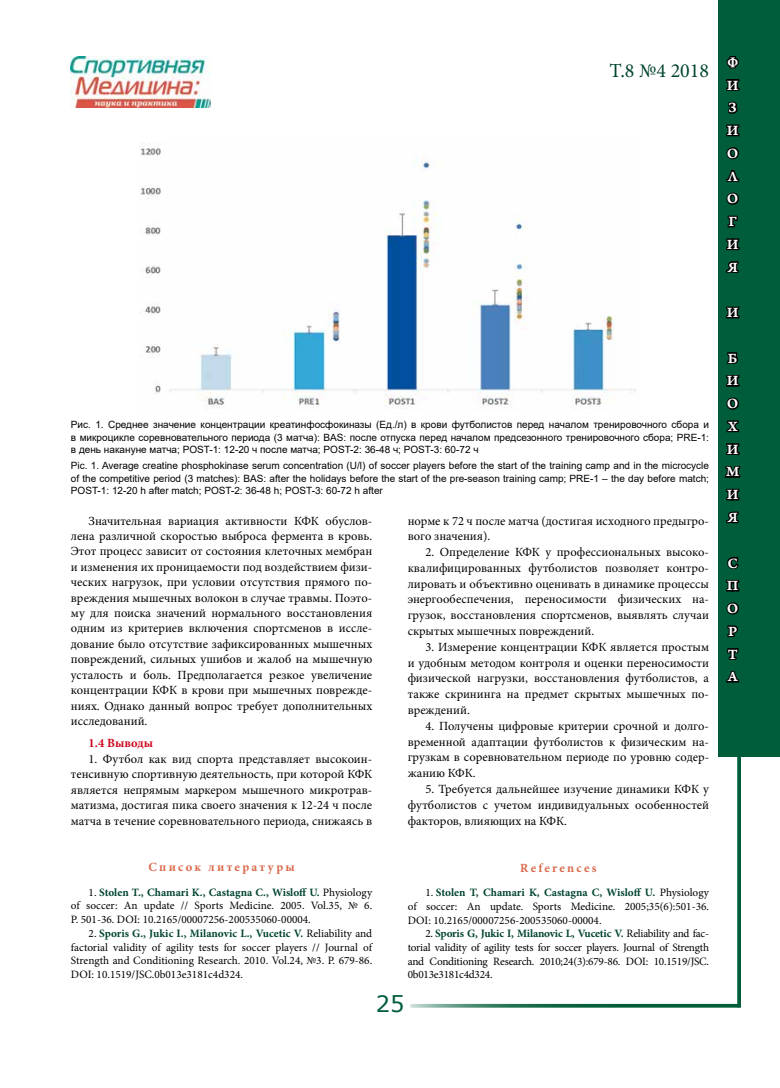
<style>
.page{position:relative;width:780px;height:1088px;background:#fff}
.page>*{position:absolute;margin:0;border:0;box-sizing:border-box;transform-origin:0 0}
.t1{font:22.5px "Verdana";color:#005d39}
.t2{font:20px "Minion Pro";color:#024431}
.t3{font:15px/22.8px "Arno Pro Smbd Caption";color:#fff;text-align:justify}
.t4{font:12.5px/15.4px "Minion Pro";color:#000;text-align:justify}
.t5{font:700 12.5px "Minion Pro";letter-spacing:.18em;color:#db684a}
.t6{font:700 12.5px "Minion Pro";color:#cd071e}
.t7{font:11.25px/13.8px "Minion Pro";color:#000;text-align:justify}
.t8{font:10px/12.5px "Arial";color:#000;text-align:justify}
.s1{font-weight:700;color:#004331}
</style>
<div class="page">
<svg style="left:737px;top:756px;width:4px;height:251px"></svg>
<hr style="left:410px;top:1004px;width:330px;height:3px;background:#005d39">
<div style="left:718px;top:0;width:62px;height:756px;background:#005d39"></div>
<img style="left:71px;top:57px;width:140px;height:50px">
<svg style="left:726px;top:56px;width:14px;height:81px"></svg>
<svg style="left:726px;top:147px;width:14px;height:58px"></svg>
<svg style="left:726px;top:215px;width:14px;height:36px"></svg>
<svg style="left:726px;top:261px;width:13px;height:12px"></svg>
<svg style="left:726px;top:306px;width:14px;height:13px"></svg>
<svg style="left:726px;top:352px;width:12px;height:12px"></svg>
<svg style="left:726px;top:375px;width:14px;height:12px"></svg>
<svg style="left:724px;top:397px;width:17px;height:104px"></svg>
<svg style="left:726px;top:511px;width:13px;height:13px"></svg>
<svg style="left:727px;top:556px;width:12px;height:13px"></svg>
<svg style="left:726px;top:579px;width:14px;height:13px"></svg>
<svg style="left:726px;top:602px;width:13px;height:13px"></svg>
<svg style="left:727px;top:625px;width:11px;height:12px"></svg>
<svg style="left:724px;top:648px;width:15px;height:115px"></svg>
<img style="left:140px;top:143px;width:496px;height:266px">
<h2 class="t2" style="left:609px;top:57px;width:101px">Т.8 №4 2018</h2>
<p class="t8" style="left:71px;top:418px;width:639px">Рис. 1. Среднее значение концентрации креатинфосфокиназы (Ед./л) в крови футболистов перед началом тренировочного сбора и в микроцикле соревновательного периода (3 матча): BAS: после отпуска перед началом предсезонного тренировочного сбора; PRE-1: в день накануне матча; POST-1: 12-20 ч после матча; POST-2: 36-48 ч; POST-3: 60-72 ч</p>
<p class="t8" style="left:71px;top:459px;width:639px">Pic. 1. Average creatine phosphokinase serum concentration (U/l) of soccer players before the start of the training camp and in the microcycle of the competitive period (3 matches): BAS: after the holidays before the start of the pre-season training camp; PRE-1 – the day before match; POST-1: 12-20 h after match; POST-2: 36-48 h; POST-3: 60-72 h after</p>
<p class="t4" style="left:407px;top:513px;width:303px;line-height:15.8px">норме к 72 ч после матча (достигая исходного предыгро&shy;вого значения).</p>
<p class="t4" style="left:407px;top:544px;width:303px;line-height:15.8px;text-indent:18px">2. Определение КФК у профессиональных высоко&shy;квалифицированных футболистов позволяет контро&shy;лировать и объективно оценивать в динамике процессы энергообеспечения, переносимости физических на&shy;грузок, восстановления спортсменов, выявлять случаи скрытых мышечных повреждений.</p>
<p class="t4" style="left:407px;top:639px;width:303px;line-height:15.8px;text-indent:18px">3. Измерение концентрации КФК является простым и удобным методом контроля и оценки переносимости физической нагрузки, восстановления футболистов, а также скрининга на предмет скрытых мышечных по&shy;вреждений.</p>
<p class="t4" style="left:407px;top:718px;width:303px;line-height:15.8px;text-indent:18px">4. Получены цифровые критерии срочной и долго&shy;временной адаптации футболистов к физическим на&shy;грузкам в соревновательном периоде по уровню содер&shy;жанию КФК.</p>
<p class="t4" style="left:407px;top:781px;width:303px;line-height:15.8px;text-indent:18px">5. Требуется дальнейшее изучение динамики КФК у футболистов с учетом индивидуальных особенностей факторов, влияющих на КФК.</p>
<p class="t5" style="left:148px;top:858px;width:148px">Список литературы</p>
<p class="t7" style="left:71px;top:885px;width:303px;text-indent:18px">1. <span class="s1">Stolen T., Chamari K., Castagna C., Wisloff U.</span> Physiology оf soccer: An update // Sports Medicine. 2005. Vol.35, № 6.<br>P. 501-36. DOI: 10.2165/00007256-200535060-00004.</p>
<p class="t7" style="left:71px;top:926px;width:303px;text-indent:18px">2. <span class="s1">Sporis G., Jukic I., Milanovic L., Vucetic V.</span> Reliability and factorial validity of agility tests for soccer players // Journal of Strength and Conditioning Research. 2010. Vol.24, №3. P. 679-86.<br>DOI: 10.1519/JSC.0b013e3181c4d324.</p>
<p class="t4" style="left:71px;top:513px;width:303px;text-indent:18px">Значительная вариация активности КФК обуслов&shy;лена различной скоростью выброса фермента в кровь.<br>Этот процесс зависит от состояния клеточных мембран и изменения их проницаемости под воздействием физи&shy;ческих нагрузок, при условии отсутствия прямого по&shy;вреждения мышечных волокон в случае травмы. Поэто&shy;му для поиска значений нормального восстановления одним из критериев включения спортсменов в иссле&shy;дование было отсутствие зафиксированных мышечных повреждений, сильных ушибов и жалоб на мышечную усталость и боль. Предполагается резкое увеличение концентрации КФК в крови при мышечных поврежде&shy;ниях. Однако данный вопрос требует дополнительных исследований.</p>
<p class="t6" style="left:89px;top:735px;width:66px">1.4 Выводы</p>
<p class="t4" style="left:71px;top:751px;width:303px;text-indent:18px">1. Футбол как вид спорта представляет высокоин&shy;тенсивную спортивную деятельность, при которой КФК является непрямым маркером мышечного микротрав&shy;матизма, достигая пика своего значения к 12-24 ч после матча в течение соревновательного периода, снижаясь в</p>
<p class="t5" style="left:520px;top:859px;width:78px">References</p>
<p class="t7" style="left:407px;top:886px;width:303px;text-indent:18px">1. <span class="s1">Stolen T, Chamari K, Castagna C, Wisloff U.</span> Physiology оf soccer: An update. Sports Medicine. 2005;35(6):501-36.<br>DOI: 10.2165/00007256-200535060-00004.</p>
<p class="t7" style="left:407px;top:927px;width:303px;text-indent:18px">2. <span class="s1">Sporis G, Jukic I, Milanovic L, Vucetic V.</span> Reliability and fac&shy;torial validity of agility tests for soccer players. Journal of Strength and Conditioning Research. 2010;24(3):679-86. DOI: 10.1519/JSC.<br>0b013e3181c4d324.</p>
<h1 class="t1" style="left:375px;top:988px;width:30px">25</h1>
<p class="t3" style="left:726px;top:51px;width:13px">Ф И З И О Л О Г И Я</p>
<p class="t3" style="left:726px;top:302px;width:13px">И</p>
<p class="t3" style="left:726px;top:347px;width:15px;text-align:left">Б<br>И<br>О<br>Х<br>И<br>М<br>И<br>Я</p>
<p class="t3" style="left:727px;top:552px;width:13px">С П О Р Т А</p>
</div>
